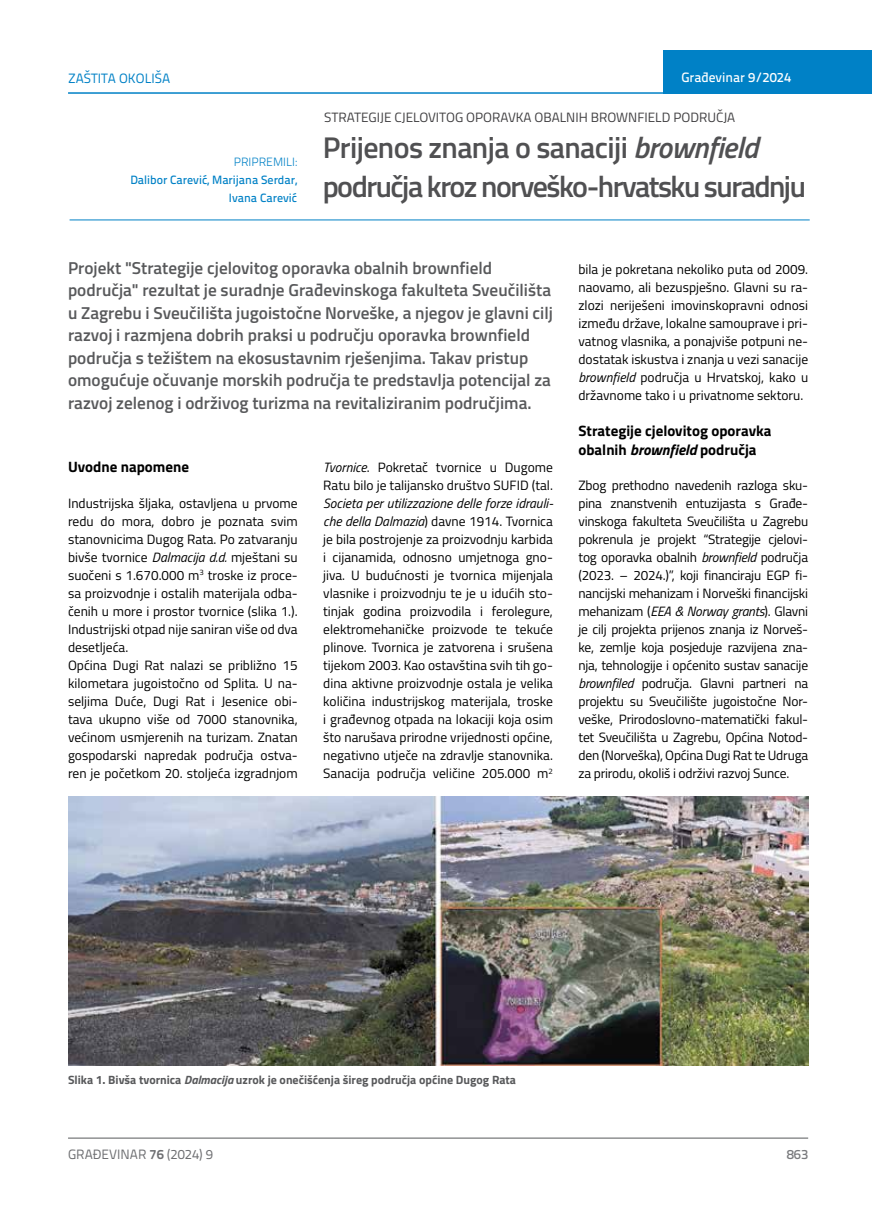
<style>
.page{position:relative;width:872px;height:1212px;background:#fff}
.page>*{position:absolute;margin:0;border:0;box-sizing:border-box;transform-origin:0 0}
.t1{font:600 30px/39px "Titillium";letter-spacing:-.05em;color:#505052}
.t2{font:600 17.25px/22.5px "Titillium";color:#58595b}
.t3{font:700 15px/19.5px "Titillium";color:#000}
.t4{font:13.5px/18px "Titillium";color:#000;text-align:justify}
.t5{font:13.5px "Titillium";color:#414042}
.t6{font:13.5px "Titillium Text 22 L";color:#6d6e71}
.t7{font:500 13.5px "Titillium Text 22 L";color:#fff}
.t8{font:13.5px "Titillium Text 22 L";color:#0081c6}
.t9{font:500 13.5px "Titillium Text 22 L";color:#797a7d}
.t10{font:700 12px "Titillium";color:#58595b}
.t11{font:500 12px/18px "Titillium Text 22 L";color:#0081c6;text-align:right}
.t12{font:300 12px "Titillium Text 22 L";color:#0081c6}
.s1{font-style:italic}
.s2{font-weight:700}
</style>
<div class="page">
<div style="left:663px;top:50px;width:209px;height:44px;background:#0081c6"></div>
<hr style="left:68px;top:92px;width:804px;height:2px;background:#0081c6">
<hr style="left:68px;top:1138px;width:740px;height:1px;background:#58595b">
<hr style="left:70px;top:220px;width:739px;height:1px;background:#0081c6">
<img style="left:68px;top:796px;width:740px;height:269px">
<p class="t8" style="left:68px;top:68px;width:104px">ZAŠTITA OKOLIŠA</p>
<p class="t12" style="left:234px;top:153px;width:65px">PRIPREMILI:</p>
<p class="t11" style="left:130px;top:170px;width:168px">Dalibor Carević, Marijana Serdar,<br>Ivana Carević</p>
<p class="t7" style="left:681px;top:67px;width:111px">Građevinar 9/2024</p>
<p class="t5" style="left:324px;top:107px;width:413px">STRATEGIJE CJELOVITOG OPORAVKA OBALNIH BROWNFIELD PODRUČJA</p>
<h1 class="t1" style="left:323px;top:126px;width:485px">Prijenos znanja o sanaciji <span class="s1">brownfield </span>područja kroz norveško-hrvatsku suradnju</h1>
<p class="t2" style="left:68px;top:256px;width:486px">Projekt "Strategije cjelovitog oporavka obalnih brownfield područja" rezultat je suradnje Građevinskoga fakulteta Sveučilišta u Zagrebu i Sveučilišta jugoistočne Norveške, a njegov je glavni cilj razvoj i razmjena dobrih praksi u području oporavka brownfield područja s težištem na ekosustavnim rješenjima. Takav pristup omogućuje očuvanje morskih područja te predstavlja potencijal za razvoj zelenog i održivog turizma na revitaliziranim područjima.</p>
<p class="t3" style="left:68px;top:456px;width:122px">Uvodne napomene</p>
<p class="t4" style="left:68px;top:493px;width:231px;text-align:left">Industrijska šljaka, ostavljena u prvome redu do mora, dobro je poznata svim stanovnicima Dugog Rata. Po zatvaranju bivše tvornice <span class="s1">Dalmacija d.d.</span> mještani su suočeni s 1.670.000 m<sup>3</sup> troske iz proce&shy;sa proizvodnje i ostalih materijala odba&shy;čenih u more i prostor tvornice (slika 1.).<br>Industrijski otpad nije saniran više od dva desetljeća.<br>Općina Dugi Rat nalazi se približno 15 kilometara jugoistočno od Splita. U na&shy;seljima Duće, Dugi Rat i Jesenice obi&shy;tava ukupno više od 7000 stanovnika, većinom usmjerenih na turizam. Znatan gospodarski napredak područja ostva&shy;ren je početkom 20. stoljeća izgradnjom</p>
<p class="t4" style="left:323px;top:457px;width:231px"><span class="s1">Tvornice</span>. Pokretač tvornice u Dugome<br>Ratu bilo je talijansko društvo SUFID (tal.</p>
<p class="t4" style="left:323px;top:493px;width:231px"><span class="s1">Societa per utilizzazione delle forze idrauli&shy;che della Dalmazia</span>) davne 1914. Tvornica je bila postrojenje za proizvodnju karbida i cijanamida, odnosno umjetnoga gno&shy;jiva. U budućnosti je tvornica mijenjala vlasnike i proizvodnju te je u idućih sto&shy;tinjak godina proizvodila i ferolegure, elektromehaničke proizvode te tekuće plinove. Tvornica je zatvorena i srušena tijekom 2003. Kao ostavština svih tih go&shy;dina aktivne proizvodnje ostala je velika količina industrijskog materijala, troske i građevnog otpada na lokaciji koja osim što narušava prirodne vrijednosti općine, negativno utječe na zdravlje stanovnika.<br>Sanacija područja veličine 205.000 m<sup>2</sup></p>
<p class="t4" style="left:578px;top:259px;width:231px">bila je pokretana nekoliko puta od 2009. naovamo, ali bezuspješno. Glavni su ra&shy;zlozi neriješeni imovinskopravni odnosi između države, lokalne samouprave i pri&shy;vatnog vlasnika, a ponajviše potpuni ne&shy;dostatak iskustva i znanja u vezi sanacije <span class="s1">brownfield</span> područja u Hrvatskoj, kako u državnome tako i u privatnome sektoru.</p>
<p class="t3" style="left:578px;top:420px;width:194px">Strategije cjelovitog oporavka obalnih <span class="s1">brownfield</span> područja</p>
<p class="t4" style="left:578px;top:475px;width:231px">Zbog prethodno navedenih razloga sku&shy;pina znanstvenih entuzijasta s Građe&shy;vinskoga fakulteta Sveučilišta u Zagrebu pokrenula je projekt “Strategije cjelovi&shy;tog oporavka obalnih <span class="s1">brownfield</span> područja (2023. – 2024.)”, koji financiraju EGP fi&shy;nancijski mehanizam i Norveški financijski mehanizam (<span class="s1">EEA &amp; Norway grants</span>). Glavni je cilj projekta prijenos znanja iz Norveš&shy;ke, zemlje koja posjeduje razvijena zna&shy;nja, tehnologije i općenito sustav sanacije <span class="s1">brownfiled</span> područja. Glavni partneri na projektu su Sveučilište jugoistočne Nor&shy;veške, Prirodoslovno-matematički fakul&shy;tet Sveučilišta u Zagrebu, Općina Notod&shy;den (Norveška), Općina Dugi Rat te Udruga za prirodu, okoliš i održivi razvoj Sunce.</p>
<p class="t10" style="left:68px;top:1071px;width:449px">Slika 1. Bivša tvornica <span class="s1">Dalmacija</span> uzrok je onečišćenja šireg područja općine Dugog Rata</p>
<p class="t6" style="left:68px;top:1144px;width:146px">GRAĐEVINAR <span class="s2">76</span> (2024) 9</p>
<p class="t9" style="left:786px;top:1144px;width:23px">863</p>
</div>
